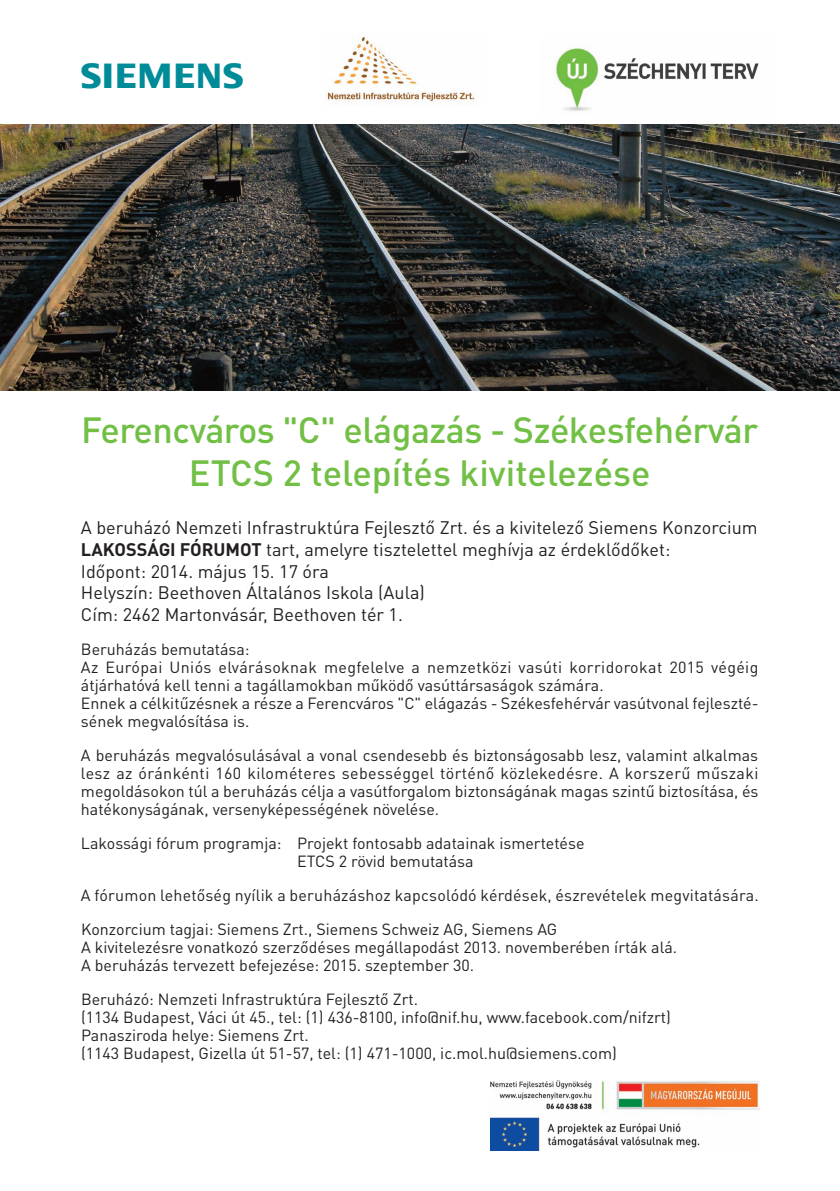
<style>
.page{position:relative;width:840px;height:1191px;background:#fff}
.page>*{position:absolute;margin:0;border:0;box-sizing:border-box;transform-origin:0 0}
.t1{font:500 36px/43.2px "DIN Pro";letter-spacing:-.015em;color:#71bf44;text-align:center}
.t2{font:35.4px "Siemens Logo";color:#008b98}
.t3{font:18px/21.6px "DIN Pro";color:#231f20}
.t4{font:16px/18px "DIN Pro";color:#231f20}
.s1{font-weight:700}
</style>
<div class="page">
<img style="left:554px;top:47px;width:205px;height:64px">
<img style="left:490px;top:1080px;width:269px;height:70px">
<img style="left:327px;top:36px;width:148px;height:66px">
<img style="left:0;top:124px;width:839px;height:266px">
<h2 class="t2" style="left:81px;top:53px;width:164px">s</h2>
<h1 class="t1" style="left:81px;top:411px;width:678px">Ferencváros "C" elágazás - Székesfehérvár<br>ETCS 2 telepítés kivitelezése</h1>
<p class="t3" style="left:81px;top:519px;width:677px">A beruházó Nemzeti Infrastruktúra Fejlesztő Zrt. és a kivitelező Siemens Konzorcium <span class="s1">LAKOSSÁGI FÓRUMOT</span> tart, amelyre tisztelettel meghívja az érdeklődőket:<br>Időpont: 2014. május 15. 17 óra<br>Helyszín: Beethoven Általános Iskola (Aula)<br>Cím: 2462 Martonvásár, Beethoven tér 1.</p>
<p class="t4" style="left:81px;top:642px;width:678px">Beruházás bemutatása:<br>Az Európai Uniós elvárásoknak megfelelve a nemzetközi vasúti korridorokat 2015 végéig átjárhatóvá kell tenni a tagállamokban működő vasúttársaságok számára.<br>Ennek a célkitűzésnek a része a Ferencváros "C" elágazás - Székesfehérvár vasútvonal fejleszté&shy;sének megvalósítása is.</p>
<p class="t4" style="left:81px;top:748px;width:678px;text-align:justify">A beruházás megvalósulásával a vonal csendesebb és biztonságosabb lesz, valamint alkalmas lesz az óránkénti 160 kilométeres sebességgel történő közlekedésre. A korszerű műszaki megoldásokon túl a beruházás célja a vasútforgalom biztonságának magas szintű biztosítása, és hatékonyságának, versenyképességének növelése.</p>
<p class="t4" style="left:297px;top:836px;width:288px;text-indent:-216px">Lakossági fórum programja: Projekt fontosabb adatainak ismertetése<br>ETCS 2 rövid bemutatása</p>
<p class="t4" style="left:81px;top:880px;width:679px;line-height:34px">A fórumon lehetőség nyílik a beruházáshoz kapcsolódó kérdések, észrevételek megvitatására.<br>Konzorcium tagjai: Siemens Zrt., Siemens Schweiz AG, Siemens AG</p>
<p class="t4" style="left:81px;top:940px;width:597px">A kivitelezésre vonatkozó szerződéses megállapodást 2013. novemberében írták alá.<br>A beruházás tervezett befejezése: 2015. szeptember 30.</p>
<p class="t4" style="left:81px;top:992px;width:591px">Beruházó: Nemzeti Infrastruktúra Fejlesztő Zrt.<br>(1134 Budapest, Váci út 45., tel: (1) 436-8100, info@nif.hu, www.facebook.com/nifzrt)<br>Panasziroda helye: Siemens Zrt.<br>(1143 Budapest, Gizella út 51-57, tel: (1) 471-1000, ic.mol.hu@siemens.com)</p>
</div>
